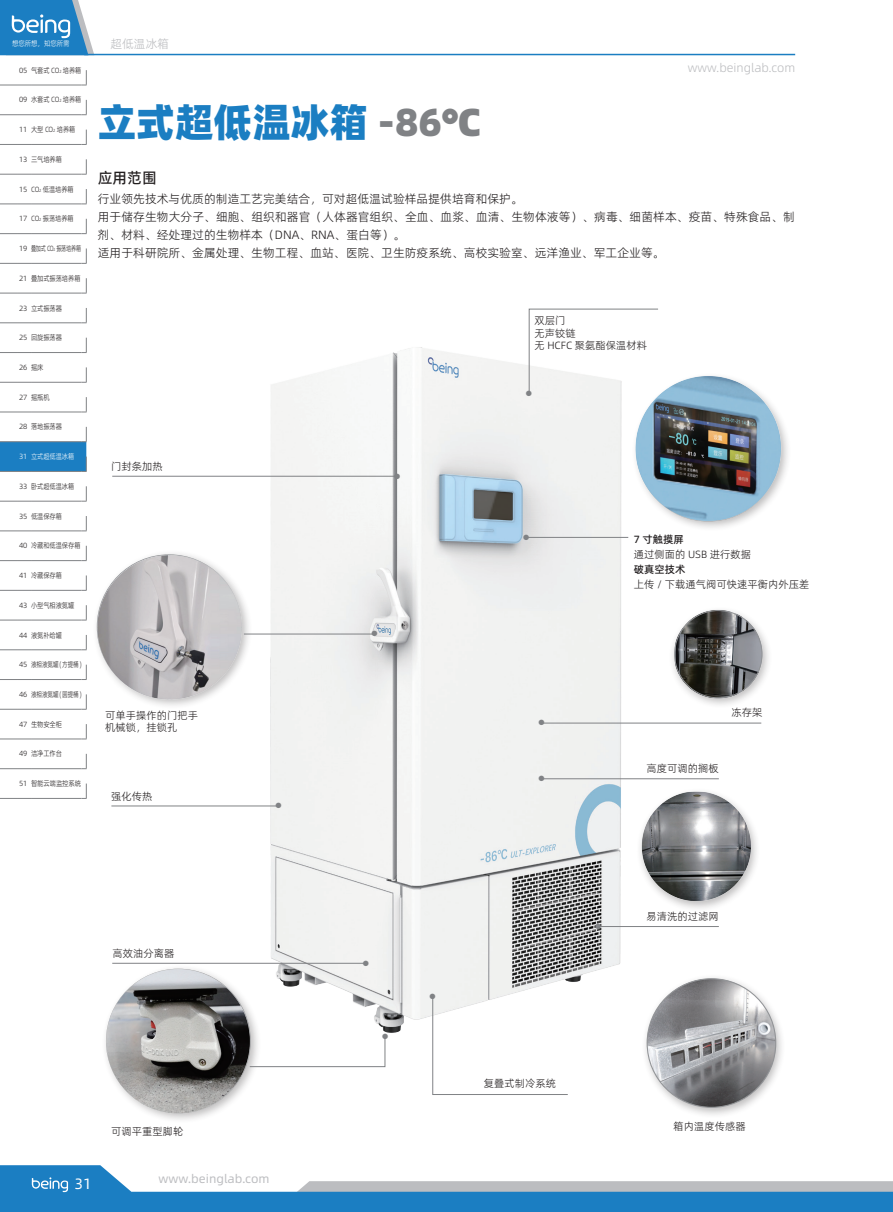
<style>
.page{position:relative;width:893px;height:1212px;background:#fff}
.page>*{position:absolute;margin:0;border:0;box-sizing:border-box;transform-origin:0 0}
.t1{font:39px "Alibaba Pu Hui Ti 2 115 Black";color:#1b7ec2}
.t2{font:15px "Alibaba Pu Hui Ti 2 65 Medium";color:#231f20}
.t3{font:15px "Alibaba Pu Hui Ti 2 55 Regular";color:#fff}
.t4{font:12px/18px "Alibaba Pu Hui Ti 2 45 Light";color:#231f20}
.t5{font:12px "Alibaba Pu Hui Ti 2 45 Light";color:#bcbdc0}
.t6{font:12px "Alibaba Pu Hui Ti 2 55 Regular";color:#bcbdc0}
.t7{font:10.5px/12.6px "Alibaba Pu Hui Ti 2 45 Light";color:#231f20}
.t8{font:7.5px "Alibaba Pu Hui Ti 2 45 Light";letter-spacing:-.025em;color:#231f20}
.t9{font:7.5px "Alibaba Pu Hui Ti 2 45 Light";letter-spacing:-.06em;color:#231f20}
.t10{font:7.5px "Alibaba Pu Hui Ti 2 45 Light";color:#808285}
.t11{font:7.5px "Alibaba Pu Hui Ti 2 45 Light";letter-spacing:-.025em;color:#fff;scale:.89 1}
.t12{font:7.5px "Alibaba Pu Hui Ti 2 45 Light";letter-spacing:-.025em;color:#fff}
.s1{font-size:4.35px}
.s2{color:#808285}
.s3{font-family:"Alibaba Pu Hui Ti 2 65 Medium"}
</style>
<div class="page">
<svg style="left:0;top:1165px;width:893px;height:47px"></svg>
<svg style="left:0;top:0;width:94px;height:55px;background:#4896cb"></svg>
<img style="left:253px;top:333px;width:405px;height:724px">
<img style="left:96px;top:553px;width:152px;height:153px">
<div style="left:101px;top:964px;width:160px;height:160px;background:#231f20;opacity:.3"></div>
<img style="left:105px;top:968px;width:146px;height:145px">
<svg style="left:529px;top:309px;width:129px;height:84px"></svg>
<hr style="left:541px;top:778px;width:178px;height:1px;background:#808285">
<hr style="left:541px;top:723px;width:220px;height:1px;background:#808285">
<hr style="left:598px;top:926px;width:121px;height:1px;background:#808285">
<hr style="left:112px;top:963px;width:254px;height:1px;background:#808285">
<svg style="left:432px;top:996px;width:136px;height:99px"></svg>
<hr style="left:112px;top:476px;width:283px;height:1px;background:#808285">
<hr style="left:111px;top:806px;width:168px;height:1px;background:#808285">
<div style="left:631px;top:372px;width:160px;height:160px;background:#231f20;opacity:.3"></div>
<img style="left:634px;top:374px;width:149px;height:149px">
<hr style="left:244px;top:634px;width:130px;height:1px;background:#808285">
<svg style="left:249px;top:1036px;width:136px;height:31px"></svg>
<hr style="left:524px;top:537px;width:104px;height:1px;background:#808285">
<div style="left:636px;top:788px;width:125px;height:124px;background:#231f20;opacity:.3"></div>
<img style="left:641px;top:792px;width:110px;height:109px">
<div style="left:641px;top:974px;width:145px;height:145px;background:#231f20;opacity:.3"></div>
<img style="left:646px;top:978px;width:131px;height:130px">
<div style="left:668px;top:606px;width:104px;height:103px;background:#231f20;opacity:.3"></div>
<img style="left:675px;top:609px;width:87px;height:89px">
<hr style="left:84px;top:54px;width:711px;height:1px;background:#1b7ec2">
<svg style="left:0;top:204px;width:31px;height:1px"></svg>
<hr style="left:31px;top:204px;width:51px;height:1px;background:#808285">
<svg style="left:0;top:233px;width:31px;height:1px"></svg>
<hr style="left:31px;top:233px;width:51px;height:1px;background:#808285">
<svg style="left:0;top:263px;width:31px;height:1px"></svg>
<hr style="left:31px;top:263px;width:51px;height:1px;background:#808285">
<svg style="left:0;top:293px;width:31px;height:1px"></svg>
<hr style="left:31px;top:293px;width:51px;height:1px;background:#808285">
<svg style="left:0;top:322px;width:31px;height:1px"></svg>
<hr style="left:31px;top:322px;width:51px;height:1px;background:#808285">
<svg style="left:0;top:352px;width:31px;height:1px"></svg>
<hr style="left:31px;top:352px;width:51px;height:1px;background:#808285">
<svg style="left:0;top:382px;width:31px;height:1px"></svg>
<hr style="left:31px;top:382px;width:51px;height:1px;background:#808285">
<svg style="left:0;top:412px;width:31px;height:1px"></svg>
<hr style="left:31px;top:412px;width:51px;height:1px;background:#808285">
<svg style="left:0;top:501px;width:31px;height:1px"></svg>
<hr style="left:31px;top:501px;width:51px;height:1px;background:#808285">
<svg style="left:0;top:530px;width:31px;height:1px"></svg>
<hr style="left:31px;top:530px;width:51px;height:1px;background:#808285">
<svg style="left:0;top:560px;width:31px;height:1px"></svg>
<hr style="left:31px;top:560px;width:51px;height:1px;background:#808285">
<svg style="left:0;top:590px;width:31px;height:1px"></svg>
<hr style="left:31px;top:590px;width:51px;height:1px;background:#808285">
<svg style="left:0;top:620px;width:31px;height:1px"></svg>
<hr style="left:31px;top:620px;width:51px;height:1px;background:#808285">
<svg style="left:0;top:649px;width:31px;height:1px"></svg>
<hr style="left:31px;top:649px;width:51px;height:1px;background:#808285">
<svg style="left:0;top:679px;width:31px;height:1px"></svg>
<hr style="left:31px;top:679px;width:51px;height:1px;background:#808285">
<svg style="left:0;top:709px;width:31px;height:1px"></svg>
<hr style="left:31px;top:709px;width:51px;height:1px;background:#808285">
<svg style="left:0;top:739px;width:31px;height:1px"></svg>
<hr style="left:31px;top:739px;width:51px;height:1px;background:#808285">
<svg style="left:0;top:768px;width:31px;height:1px"></svg>
<hr style="left:31px;top:768px;width:51px;height:1px;background:#808285">
<svg style="left:0;top:798px;width:31px;height:1px"></svg>
<hr style="left:31px;top:798px;width:51px;height:1px;background:#808285">
<svg style="left:82px;top:189px;width:5px;height:16px"></svg>
<svg style="left:82px;top:219px;width:5px;height:15px"></svg>
<svg style="left:82px;top:248px;width:5px;height:16px"></svg>
<svg style="left:82px;top:278px;width:5px;height:16px"></svg>
<svg style="left:82px;top:308px;width:5px;height:15px"></svg>
<svg style="left:82px;top:338px;width:5px;height:15px"></svg>
<svg style="left:82px;top:367px;width:5px;height:16px"></svg>
<svg style="left:82px;top:397px;width:5px;height:16px"></svg>
<svg style="left:0;top:427px;width:87px;height:45px"></svg>
<svg style="left:82px;top:486px;width:5px;height:16px"></svg>
<svg style="left:82px;top:516px;width:5px;height:15px"></svg>
<svg style="left:82px;top:546px;width:5px;height:15px"></svg>
<svg style="left:82px;top:575px;width:5px;height:16px"></svg>
<svg style="left:82px;top:605px;width:5px;height:16px"></svg>
<svg style="left:82px;top:635px;width:5px;height:15px"></svg>
<svg style="left:82px;top:665px;width:5px;height:15px"></svg>
<svg style="left:82px;top:694px;width:5px;height:16px"></svg>
<svg style="left:82px;top:724px;width:5px;height:16px"></svg>
<svg style="left:82px;top:754px;width:5px;height:15px"></svg>
<svg style="left:82px;top:783px;width:5px;height:16px"></svg>
<svg style="left:0;top:85px;width:31px;height:1px"></svg>
<hr style="left:31px;top:85px;width:51px;height:1px;background:#808285">
<svg style="left:82px;top:70px;width:5px;height:16px"></svg>
<svg style="left:0;top:114px;width:31px;height:1px"></svg>
<hr style="left:31px;top:114px;width:51px;height:1px;background:#808285">
<svg style="left:82px;top:100px;width:5px;height:15px"></svg>
<svg style="left:0;top:144px;width:31px;height:1px"></svg>
<hr style="left:31px;top:144px;width:51px;height:1px;background:#808285">
<svg style="left:0;top:174px;width:31px;height:1px"></svg>
<hr style="left:31px;top:174px;width:51px;height:1px;background:#808285">
<svg style="left:82px;top:130px;width:5px;height:15px"></svg>
<svg style="left:82px;top:159px;width:5px;height:16px"></svg>
<p class="t11" style="left:12px;top:38px;width:66px">想您所想，知您所需</p>
<p class="t8" style="left:19px;top:64px;width:64px">05 气套式 CO<span class="s1">2</span> 培养箱</p>
<p class="t8" style="left:19px;top:94px;width:64px">09 水套式 CO<span class="s1">2</span> 培养箱</p>
<p class="t8" style="left:19px;top:124px;width:58px">11 大型 CO<span class="s1">2</span> 培养箱</p>
<p class="t8" style="left:19px;top:154px;width:44px">13 三气培养箱</p>
<p class="t8" style="left:19px;top:183px;width:56px">15 CO<span class="s1">2</span> 低温培养箱</p>
<p class="t8" style="left:19px;top:213px;width:56px">17 CO<span class="s1">2</span> 振荡培养箱</p>
<p class="t9" style="left:19px;top:243px;width:64px">19 叠加式 CO<span class="s1">2</span> 振荡培养箱</p>
<p class="t8" style="left:19px;top:273px;width:63px">21 叠加式振荡培养箱</p>
<p class="t8" style="left:19px;top:302px;width:44px">23 立式振荡器</p>
<p class="t8" style="left:19px;top:332px;width:44px">25 回旋振荡器</p>
<p class="t8" style="left:19px;top:362px;width:26px">26 摇床</p>
<p class="t8" style="left:19px;top:391px;width:32px">27 摇瓶机</p>
<p class="t8" style="left:19px;top:421px;width:44px">28 落地振荡器</p>
<p class="t12" style="left:19px;top:451px;width:57px">31 立式超低温冰箱</p>
<p class="t8" style="left:19px;top:481px;width:57px">33 卧式超低温冰箱</p>
<p class="t8" style="left:19px;top:510px;width:44px">35 低温保存箱</p>
<p class="t8" style="left:19px;top:540px;width:63px">40 冷藏和低温保存箱</p>
<p class="t8" style="left:19px;top:570px;width:44px">41 冷藏保存箱</p>
<p class="t8" style="left:19px;top:599px;width:57px">43 小型气相液氮罐</p>
<p class="t8" style="left:19px;top:629px;width:44px">44 液氮补给罐</p>
<p class="t8" style="left:19px;top:659px;width:64px">45 液相液氮罐(方提桶)</p>
<p class="t8" style="left:19px;top:689px;width:64px">46 液相液氮罐(圆提桶)</p>
<p class="t8" style="left:19px;top:718px;width:44px">47 生物安全柜</p>
<p class="t8" style="left:19px;top:748px;width:44px">49 洁净工作台</p>
<p class="t8" style="left:19px;top:778px;width:64px">51 智能云端监控系统</p>
<p class="t5" style="left:110px;top:35px;width:61px">超低温冰箱</p>
<p class="t1" style="left:98px;top:90px;width:385px">立式超低温冰箱 <span class="s2">-86℃</span></p>
<p class="t5" style="left:688px;top:58px;width:109px">www.beinglab.com</p>
<p class="t2" style="left:98px;top:166px;width:61px">应用范围</p>
<p class="t4" style="left:98px;top:189px;width:699px">行业领先技术与优质的制造工艺完美结合，可对超低温试验样品提供培育和保护。<br>用于储存生物大分子、细胞、组织和器官（人体器官组织、全血、血浆、血清、生物体液等）、病毒、细菌样本、疫苗、特殊食品、制剂、材料、经处理过的生物样本（DNA、RNA、蛋白等）。<br>适用于科研院所、金属处理、生物工程、血站、医院、卫生防疫系统、高校实验室、远洋渔业、军工企业等。</p>
<p class="t7" style="left:534px;top:313px;width:114px">双层门<br>无声铰链<br>无 HCFC 聚氨酯保温材料</p>
<p class="t7" style="left:111px;top:459px;width:53px">门封条加热</p>
<p class="t7" style="left:105px;top:708px;width:94px">可单手操作的门把手机械锁，挂锁孔</p>
<p class="t7" style="left:111px;top:789px;width:43px">强化传热</p>
<p class="t10" style="left:275px;top:800px;width:9px">●</p>
<p class="t10" style="left:393px;top:470px;width:9px">●</p>
<p class="t10" style="left:371px;top:628px;width:9px">●</p>
<p class="t10" style="left:525px;top:388px;width:9px">●</p>
<p class="t10" style="left:523px;top:531px;width:9px">●</p>
<p class="t10" style="left:538px;top:717px;width:9px">●</p>
<p class="t10" style="left:538px;top:773px;width:9px">●</p>
<p class="t7" style="left:634px;top:532px;width:177px;line-height:15px"><span class="s3">7 寸触摸屏<br></span>通过侧面的 USB 进行数据<br><span class="s3">破真空技术<br></span>上传 / 下载通气阀可快速平衡内外压差</p>
<p class="t7" style="left:731px;top:706px;width:32px">冻存架</p>
<p class="t7" style="left:647px;top:761px;width:74px">高度可调的搁板</p>
<p class="t7" style="left:112px;top:946px;width:63px">高效油分离器</p>
<p class="t7" style="left:111px;top:1124px;width:74px">可调平重型脚轮</p>
<p class="t10" style="left:362px;top:957px;width:9px">●</p>
<p class="t10" style="left:381px;top:1031px;width:9px">●</p>
<p class="t10" style="left:429px;top:990px;width:9px">●</p>
<p class="t10" style="left:594px;top:921px;width:9px">●</p>
<p class="t7" style="left:647px;top:909px;width:74px">易清洗的过滤网</p>
<p class="t7" style="left:484px;top:1076px;width:74px">复叠式制冷系统</p>
<p class="t7" style="left:673px;top:1119px;width:74px">箱内温度传感器</p>
<p class="t3" style="left:75px;top:1173px;width:19px">31</p>
<h3 class="t6" style="left:158px;top:1169px;width:113px">www.beinglab.com</h3>
</div>
